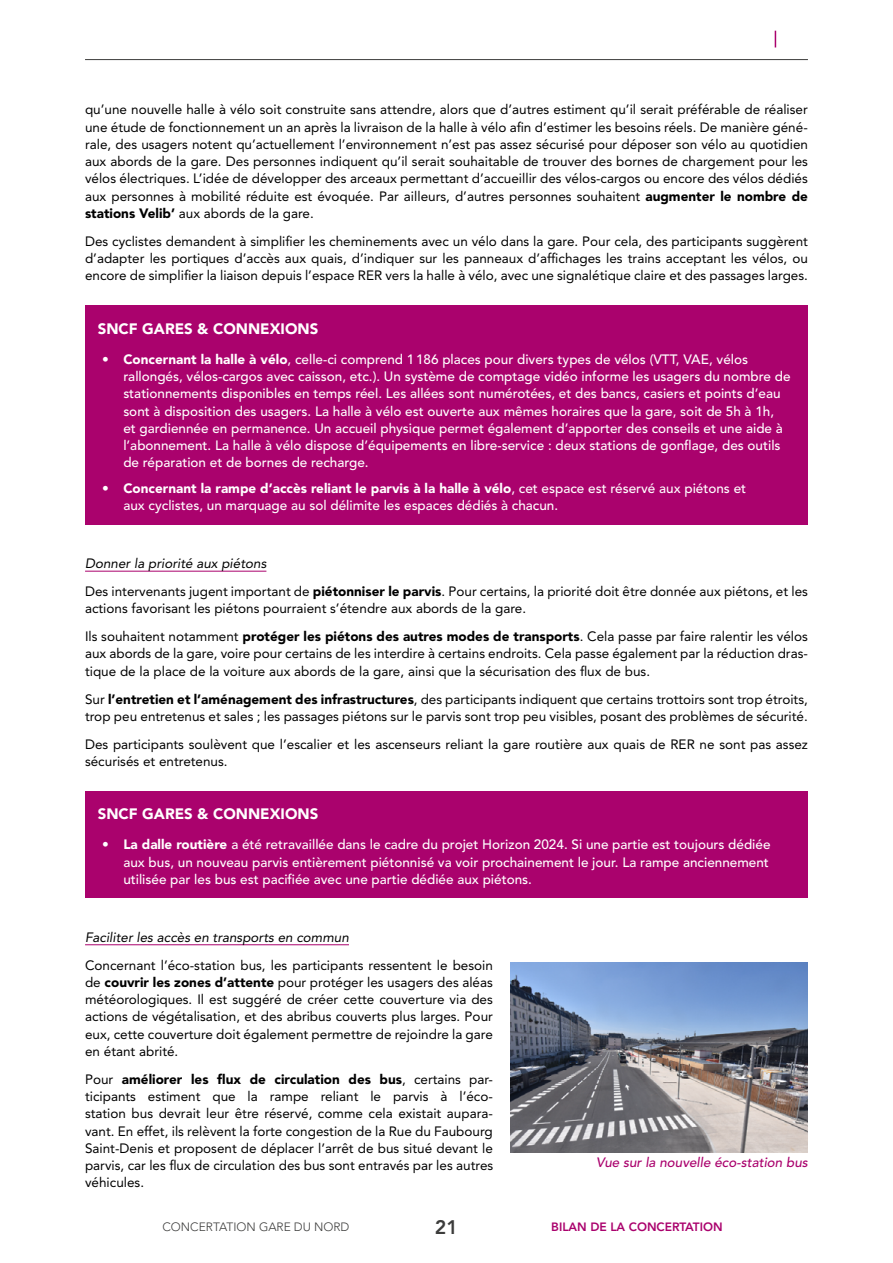
<style>
.page{position:relative;width:893px;height:1263px;background:#fff}
.page>*{position:absolute;margin:0;border:0;box-sizing:border-box;transform-origin:0 0}
.t1{font:800 19.5px "Avenir LT Std";color:#3c3c3b}
.RDMO_-_H1{font:900 15px "Avenir LT Std";color:#fff}
.Texte_courant{font:13.5px/17.2px "Avenir LT Std";color:#000;text-align:justify}
.t2{font:500 13.5px/17.2px "Avenir LT Std";color:#fff}
.Synthese_inter_2{font:italic 13.5px "Avenir LT Std";color:#000}
.Légendes{font:italic 500 13.5px "Avenir LT Std";color:#aa026d}
.t3{font:300 12px "Avenir LT Std";color:#3c3c3b}
.t4{font:800 12px "Avenir LT Std";color:#aa026d}
.s1{font-weight:900}
</style>
<div class="page">
<svg style="left:775px;top:31px;width:1px;height:16px"></svg>
<div style="left:85px;top:305px;width:723px;height:43px;background:#aa026d"></div>
<div style="left:85px;top:343px;width:723px;height:138px;background:#aa026d"></div>
<div style="left:85px;top:472px;width:723px;height:52px;background:#aa026d"></div>
<hr style="left:85px;top:571px;width:181px;height:1px;background:#aa026d">
<div style="left:85px;top:791px;width:723px;height:43px;background:#aa026d"></div>
<div style="left:85px;top:828px;width:723px;height:70px;background:#aa026d"></div>
<hr style="left:85px;top:944px;width:264px;height:1px;background:#aa026d">
<img style="left:511px;top:962px;width:297px;height:190px">
<hr style="left:85px;top:59px;width:723px;height:1px;background:#3c3c3b">
<p class="Texte_courant" style="left:85px;top:101px;width:724px">qu’une nouvelle halle à vélo soit construite sans attendre, alors que d’autres estiment qu’il serait préférable de réaliser une étude de fonctionnement un an après la livraison de la halle à vélo afin d’estimer les besoins réels. De manière géné&shy;rale, des usagers notent qu’actuellement l’environnement n’est pas assez sécurisé pour déposer son vélo au quotidien aux abords de la gare. Des personnes indiquent qu’il serait souhaitable de trouver des bornes de chargement pour les vélos électriques. L’idée de développer des arceaux permettant d’accueillir des vélos-cargos ou encore des vélos dédiés aux personnes à mobilité réduite est évoquée. Par ailleurs, d’autres personnes souhaitent <span class="s1">augmenter le nombre de stations Velib’</span> aux abords de la gare.</p>
<p class="Texte_courant" style="left:85px;top:233px;width:724px">Des cyclistes demandent à simplifier les cheminements avec un vélo dans la gare. Pour cela, des participants suggèrent d’adapter les portiques d’accès aux quais, d’indiquer sur les panneaux d’affichages les trains acceptant les vélos, ou encore de simplifier la liaison depuis l’espace RER vers la halle à vélo, avec une signalétique claire et des passages larges.</p>
<p class="RDMO_-_H1" style="left:98px;top:319px;width:222px">SNCF GARES &amp; CONNEXIONS</p>
<p class="t2" style="left:123px;top:351px;width:669px;text-indent:-21px"><span class="s1">• Concernant la halle à vélo</span>, celle-ci comprend 1186 places pour divers types de vélos (VTT, VAE, vélos rallongés, vélos-cargos avec caisson, etc.). Un système de comptage vidéo informe les usagers du nombre de stationnements disponibles en temps réel. Les allées sont numérotées, et des bancs, casiers et points d’eau sont à disposition des usagers. La halle à vélo est ouverte aux mêmes horaires que la gare, soit de 5h à 1h,<br>et gardiennée en permanence. Un accueil physique permet également d’apporter des conseils et une aide à l’abonnement. La halle à vélo dispose d’équipements en libre-service : deux stations de gonflage, des outils de réparation et de bornes de recharge.</p>
<p class="t2" style="left:123px;top:480px;width:624px;text-indent:-21px"><span class="s1">• Concernant la rampe d’accès reliant le parvis à la halle à vélo</span>, cet espace est réservé aux piétons et aux cyclistes, un marquage au sol délimite les espaces dédiés à chacun.</p>
<p class="Synthese_inter_2" style="left:85px;top:556px;width:183px">Donner la priorité aux piétons</p>
<p class="Texte_courant" style="left:85px;top:583px;width:724px">Des intervenants jugent important de <span class="s1">piétonniser le parvis</span>. Pour certains, la priorité doit être donnée aux piétons, et les actions favorisant les piétons pourraient s’étendre aux abords de la gare.</p>
<p class="Texte_courant" style="left:85px;top:628px;width:724px">Ils souhaitent notamment <span class="s1">protéger les piétons des autres modes de transports</span>. Cela passe par faire ralentir les vélos aux abords de la gare, voire pour certains de les interdire à certains endroits. Cela passe également par la réduction dras&shy;tique de la place de la voiture aux abords de la gare, ainsi que la sécurisation des flux de bus.</p>
<p class="Texte_courant" style="left:85px;top:690px;width:724px">Sur <span class="s1">l’entretien et l’aménagement des infrastructures</span>, des participants indiquent que certains trottoirs sont trop étroits, trop peu entretenus et sales ; les passages piétons sur le parvis sont trop peu visibles, posant des problèmes de sécurité.</p>
<p class="Texte_courant" style="left:85px;top:735px;width:724px">Des participants soulèvent que l’escalier et les ascenseurs reliant la gare routière aux quais de RER ne sont pas assez sécurisés et entretenus.</p>
<p class="RDMO_-_H1" style="left:98px;top:805px;width:222px">SNCF GARES &amp; CONNEXIONS</p>
<p class="t2" style="left:123px;top:836px;width:649px;text-indent:-21px"><span class="s1">• La dalle routière</span> a été retravaillée dans le cadre du projet Horizon 2024. Si une partie est toujours dédiée aux bus, un nouveau parvis entièrement piétonnisé va voir prochainement le jour. La rampe anciennement utilisée par les bus est pacifiée avec une partie dédiée aux piétons.</p>
<p class="Synthese_inter_2" style="left:85px;top:929px;width:265px">Faciliter les accès en transports en commun</p>
<p class="Texte_courant" style="left:85px;top:956px;width:409px">Concernant l’éco-station bus, les participants ressentent le besoin de <span class="s1">couvrir les zones d’attente</span> pour protéger les usagers des aléas météorologiques. Il est suggéré de créer cette couverture via des actions de végétalisation, et des abribus couverts plus larges. Pour eux, cette couverture doit également permettre de rejoindre la gare en étant abrité.</p>
<p class="Texte_courant" style="left:85px;top:1070px;width:410px">Pour <span class="s1">améliorer les flux de circulation des bus</span>, certains par&shy;ticipants estiment que la rampe reliant le parvis à l’éco&shy;station bus devrait leur être réservé, comme cela existait aupara&shy;vant. En effet, ils relèvent la forte congestion de la Rue du Faubourg Saint-Denis et proposent de déplacer l’arrêt de bus situé devant le parvis, car les flux de circulation des bus sont entravés par les autres véhicules.</p>
<p class="Légendes" style="left:596px;top:1155px;width:213px">Vue sur la nouvelle éco-station bus</p>
<p class="t3" style="left:163px;top:1220px;width:188px">CONCERTATION GARE DU NORD</p>
<p class="t1" style="left:435px;top:1216px;width:25px">21</p>
<p class="t4" style="left:551px;top:1220px;width:173px">BILAN DE LA CONCERTATION</p>
</div>
